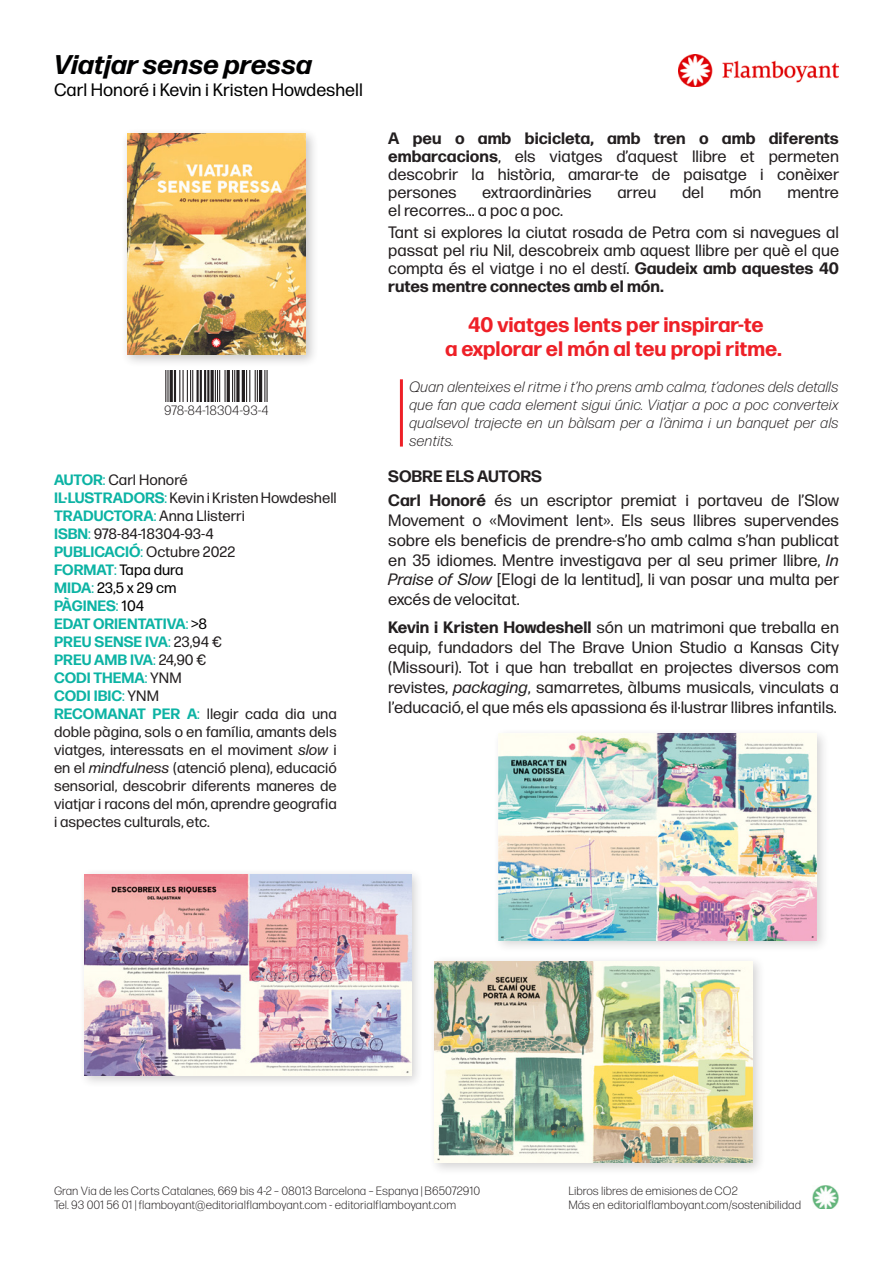
<style>
.page{position:relative;width:893px;height:1263px;background:#fff}
.page>*{position:absolute;margin:0;border:0;box-sizing:border-box;transform-origin:0 0}
.t1{font:italic 700 27px "Forma DJR Micro";color:#000001}
.t2{font:700 21px/24px "Forma DJR Micro";color:#ee2027;text-align:center}
.t3{font:18px "Forma DJR Micro";color:#000001}
.t4{font:16.5px/19.8px "Forma DJR Micro";color:#231f20;text-align:justify}
.t5{font:700 16.5px "Forma DJR Micro";color:#231f20}
.t6{font:15px/18px "Forma DJR Micro";color:#231f20;text-align:justify}
.t7{font:italic 300 15px/18px "Forma DJR Micro";color:#231f20;text-align:justify}
.t8{font:700 15px "Forma DJR Micro";color:#0cb3a4}
.t9{font:15px "Forma DJR Micro";color:#000001}
.t10{font:300 13.5px "Forma DJR Micro";color:#231f20}
.t11{font:12.15px "Helvetica";letter-spacing:.05em;color:#231f20}
.t12{font:300 12px "Forma DJR Micro";color:#231f20}
.s1{font-weight:700;color:#0cb3a4}
.s2{color:#0cb3a4}
.s3{font-weight:400}
.s4{font-weight:400;color:#000001}
.s5{font-weight:400;color:#231f20}
.s6{font-style:italic}
.s7{font-weight:700}
</style>
<div class="page">
<img style="left:678px;top:54px;width:161px;height:33px">
<hr style="left:165px;top:370px;width:1px;height:32px;background:#231f20">
<hr style="left:167px;top:370px;width:2px;height:32px;background:#231f20">
<hr style="left:170px;top:370px;width:3px;height:32px;background:#231f20">
<hr style="left:174px;top:370px;width:2px;height:32px;background:#231f20">
<hr style="left:179px;top:370px;width:1px;height:32px;background:#231f20">
<hr style="left:183px;top:370px;width:1px;height:32px;background:#231f20">
<hr style="left:187px;top:370px;width:1px;height:32px;background:#231f20">
<hr style="left:190px;top:370px;width:1px;height:32px;background:#231f20">
<hr style="left:192px;top:370px;width:1px;height:32px;background:#231f20">
<hr style="left:197px;top:370px;width:2px;height:32px;background:#231f20">
<hr style="left:200px;top:370px;width:2px;height:32px;background:#231f20">
<hr style="left:204px;top:370px;width:2px;height:32px;background:#231f20">
<hr style="left:207px;top:370px;width:2px;height:32px;background:#231f20">
<hr style="left:211px;top:370px;width:3px;height:32px;background:#231f20">
<hr style="left:215px;top:370px;width:1px;height:32px;background:#231f20">
<hr style="left:217px;top:370px;width:1px;height:32px;background:#231f20">
<hr style="left:219px;top:370px;width:1px;height:32px;background:#231f20">
<hr style="left:225px;top:370px;width:1px;height:32px;background:#231f20">
<hr style="left:227px;top:370px;width:3px;height:32px;background:#231f20">
<hr style="left:232px;top:370px;width:1px;height:32px;background:#231f20">
<hr style="left:234px;top:370px;width:1px;height:32px;background:#231f20">
<svg style="left:236px;top:370px;width:4px;height:32px"></svg>
<hr style="left:242px;top:370px;width:3px;height:32px;background:#231f20">
<hr style="left:246px;top:370px;width:1px;height:32px;background:#231f20">
<hr style="left:249px;top:370px;width:1px;height:32px;background:#231f20">
<hr style="left:255px;top:370px;width:1px;height:32px;background:#231f20">
<hr style="left:257px;top:370px;width:1px;height:32px;background:#231f20">
<hr style="left:259px;top:370px;width:3px;height:32px;background:#231f20">
<hr style="left:264px;top:370px;width:1px;height:32px;background:#231f20">
<hr style="left:266px;top:370px;width:2px;height:32px;background:#231f20">
<div style="left:121px;top:128px;width:198px;height:240px;background:#231f20;opacity:.25"></div>
<img style="left:127px;top:134px;width:179px;height:221px">
<div style="left:493px;top:727px;width:337px;height:226px;background:#231f20;opacity:.2"></div>
<img style="left:499px;top:733px;width:318px;height:207px">
<div style="left:429px;top:955px;width:337px;height:221px;background:#231f20;opacity:.2"></div>
<img style="left:435px;top:961px;width:318px;height:202px">
<div style="left:79px;top:868px;width:345px;height:220px;background:#231f20;opacity:.2"></div>
<img style="left:84px;top:874px;width:327px;height:202px">
<hr style="left:400px;top:379px;width:3px;height:68px;background:#ee2027">
<img style="left:813px;top:1185px;width:26px;height:24px">
<p class="t1" style="left:54px;top:47px;width:260px">Viatjar sense pressa</p>
<p class="t3" style="left:54px;top:78px;width:310px">Carl Honoré i Kevin i Kristen Howdeshell</p>
<p class="t10" style="left:164px;top:402px;width:106px">978-84-18304-93-4</p>
<p class="t11" style="left:170px;top:401px;width:94px">788418 304934</p>
<p class="t6" style="left:54px;top:470px;width:135px"><span class="s1">AUTOR</span><span class="s2">:</span> Carl Honoré</p>
<p class="t6" style="left:54px;top:488px;width:284px"><span class="s1">IL·LUSTRADORS</span><span class="s2">:</span> Kevin i Kristen Howdeshell</p>
<p class="t6" style="left:54px;top:506px;width:193px"><span class="s1">TRADUCTORA</span><span class="s2">:</span> Anna Llisterri</p>
<p class="t6" style="left:54px;top:524px;width:161px"><span class="s1">ISBN</span><span class="s2">:</span> 978-84-18304-93-4</p>
<p class="t6" style="left:54px;top:542px;width:183px"><span class="s1">PUBLICACIÓ</span><span class="s2">:</span> Octubre 2022</p>
<p class="t9" style="left:54px;top:560px;width:131px"><span class="s1">FORMAT</span><span class="s2">:</span> Tapa dura</p>
<p class="t9" style="left:54px;top:578px;width:124px"><span class="s1">MIDA</span><span class="s2">:</span> 23,5 x 29 cm</p>
<p class="t8" style="left:54px;top:595px;width:92px">PÀGINES<span class="s3">:</span> <span class="s4">104</span></p>
<p class="t8" style="left:54px;top:613px;width:155px">EDAT ORIENTATIVA<span class="s3">:</span> <span class="s4">&gt;8</span></p>
<p class="t8" style="left:54px;top:631px;width:169px">PREU SENSE IVA<span class="s3">:</span> <span class="s5">23,94 €</span></p>
<p class="t8" style="left:54px;top:649px;width:154px">PREU AMB IVA<span class="s3">:</span> <span class="s5">24,90 €</span></p>
<p class="t8" style="left:54px;top:667px;width:129px">CODI THEMA<span class="s3">:</span> <span class="s5">YNM</span></p>
<p class="t8" style="left:54px;top:685px;width:106px">CODI IBIC<span class="s3">:</span> <span class="s5">YNM</span></p>
<p class="t6" style="left:54px;top:704px;width:284px"><span class="s1">RECOMANAT PER A</span><span class="s2">:</span> llegir cada dia una doble pàgina, sols o en família, amants dels viatges, interessats en el moviment <span class="s6">slow</span> i en el <span class="s6">mindfulness</span> (atenció plena), educació sensorial, descobrir diferents maneres de viatjar i racons del món, aprendre geografia i aspectes culturals, etc.</p>
<p class="t4" style="left:388px;top:128px;width:452px;line-height:18px"><span class="s7">A peu o amb bicicleta, amb tren o amb diferents embarcacions</span>, els viatges d’aquest llibre et permeten descobrir la història, amarar-te de paisatge i conèixer persones</p>
<p class="t4" style="left:482px;top:181px;width:111px">extraordinàries</p>
<p class="t4" style="left:617px;top:181px;width:40px">arreu</p>
<p class="t4" style="left:682px;top:181px;width:23px">del</p>
<p class="t4" style="left:730px;top:181px;width:33px">món</p>
<p class="t4" style="left:787px;top:181px;width:53px">mentre</p>
<p class="t4" style="left:388px;top:199px;width:176px">el recorres... a poc a poc.</p>
<p class="t4" style="left:388px;top:223px;width:452px;line-height:18px">Tant si explores la ciutat rosada de Petra com si navegues al passat pel riu Nil, descobreix amb aquest llibre per què el que compta és el viatge i no el destí. <span class="s7">Gaudeix amb aquestes 40 rutes mentre connectes amb el món.</span></p>
<p class="t2" style="left:445px;top:312px;width:338px">40 viatges lents per inspirar-te<br>a explorar el món al teu propi ritme.</p>
<p class="t7" style="left:409px;top:377px;width:431px">Quan alenteixes el ritme i t’ho prens amb calma, t’adones dels detalls que fan que cada element sigui únic. Viatjar a poc a poc converteix qualsevol trajecte en un bàlsam per a l’ànima i un banquet per als sentits.</p>
<p class="t5" style="left:388px;top:466px;width:155px">SOBRE ELS AUTORS</p>
<p class="t4" style="left:388px;top:490px;width:452px"><span class="s7">Carl Honoré</span> és un escriptor premiat i portaveu de l’Slow Movement o «Moviment lent». Els seus llibres supervendes sobre els beneficis de prendre-s’ho amb calma s’han publicat en 35 idiomes. Mentre investigava per al seu primer llibre, <span class="s6">In Praise of Slow</span> [Elogi de la lentitud], li van posar una multa per excés de velocitat.</p>
<p class="t4" style="left:388px;top:617px;width:452px"><span class="s7">Kevin i Kristen Howdeshell</span> són un matrimoni que treballa en equip, fundadors del The Brave Union Studio a Kansas City (Missouri). Tot i que han treballat en projectes diversos com revistes, <span class="s6">packaging</span>, samarretes, àlbums musicals, vinculats a l’educació, el que més els apassiona és il·lustrar llibres infantils.</p>
<p class="t12" style="left:54px;top:1183px;width:428px">Gran Via de les Corts Catalanes, 669 bis 4-2 – 08013 Barcelona – Espanya | B65072910</p>
<p class="t12" style="left:54px;top:1197px;width:404px">Tel. 93 001 56 01 | flamboyant@editorialflamboyant.com - editorialflamboyant.com</p>
<p class="t12" style="left:568px;top:1197px;width:234px">Más en editorialflamboyant.com/sostenibilidad</p>
<p class="t12" style="left:568px;top:1183px;width:171px">Libros libres de emisiones de CO2</p>
</div>
